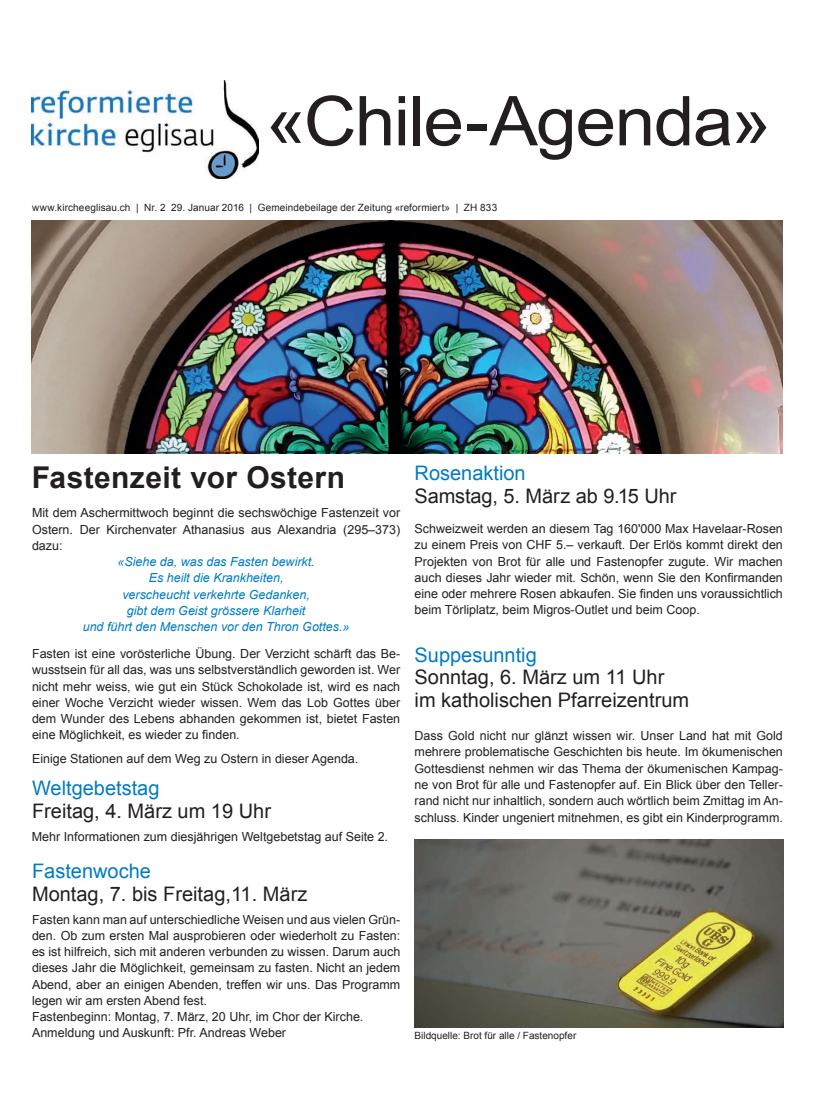
<style>
.page{position:relative;width:815px;height:1106px;background:#fff}
.page>*{position:absolute;margin:0;border:0;box-sizing:border-box;transform-origin:0 0}
.t1{font:68.75px "Arial";letter-spacing:-.02em;color:#231f20;scale:1.06 1}
.t2{font:700 30px "Arial";letter-spacing:.015em;color:#231f20}
.t3{font:20px/22.5px "Arial";color:#231f20}
.t4{font:20px "Arial";color:#007cc2}
.t5{font:12.5px/16.2px "Arial";color:#231f20;text-align:justify}
.t6{font:italic 12.5px/16.2px "Arial";color:#007cc2;text-align:center}
.t7{font:10px "Arial";letter-spacing:.01em;color:#231f20}
</style>
<div class="page">
<img style="left:32px;top:80px;width:226px;height:98px">
<img style="left:415px;top:839px;width:368px;height:188px">
<img style="left:32px;top:220px;width:751px;height:234px">
<h1 class="t1" style="left:266px;top:74px;width:479px">«Chile-Agenda»</h1>
<p class="t7" style="left:32px;top:200px;width:467px">www.kircheeglisau.ch | Nr. 2 29. Januar 2016 | Gemeindebeilage der Zeitung «reformiert» | ZH 833</p>
<h2 class="t2" style="left:32px;top:456px;width:315px">Fastenzeit vor Ostern</h2>
<p class="t5" style="left:32px;top:505px;width:370px">Mit dem Aschermittwoch beginnt die sechswöchige Fastenzeit vor Ostern. Der Kirchenvater Athanasius aus Alexandria (295–373) dazu:</p>
<p class="t6" style="left:83px;top:554px;width:268px">«Siehe da, was das Fasten bewirkt.<br>Es heilt die Krankheiten,<br>verscheucht verkehrte Gedanken,<br>gibt dem Geist grössere Klarheit<br>und führt den Menschen vor den Thron Gottes.»</p>
<p class="t5" style="left:32px;top:645px;width:370px">Fasten ist eine vorösterliche Übung. Der Verzicht schärft das Be&shy;wusstsein für all das, was uns selbstverständlich geworden ist. Wer nicht mehr weiss, wie gut ein Stück Schokolade ist, wird es nach einer Woche Verzicht wieder wissen. Wem das Lob Gottes über dem Wunder des Lebens abhanden gekommen ist, bietet Fasten eine Möglichkeit, es wieder zu finden.</p>
<p class="t5" style="left:32px;top:750px;width:328px">Einige Stationen auf dem Weg zu Ostern in dieser Agenda.</p>
<h3 class="t4" style="left:32px;top:774px;width:129px">Weltgebetstag</h3>
<h3 class="t3" style="left:32px;top:799px;width:240px">Freitag, 4. März um 19 Uhr</h3>
<p class="t5" style="left:32px;top:828px;width:358px">Mehr Informationen zum diesjährigen Weltgebetstag auf Seite 2.</p>
<h3 class="t4" style="left:32px;top:857px;width:120px">Fastenwoche</h3>
<h3 class="t3" style="left:32px;top:882px;width:277px">Montag, 7. bis Freitag,11. März</h3>
<p class="t5" style="left:32px;top:911px;width:370px;text-align:left">Fasten kann man auf unterschiedliche Weisen und aus vielen Grün&shy;den. Ob zum ersten Mal ausprobieren oder wiederholt zu Fasten: es ist hilfreich, sich mit anderen verbunden zu wissen. Darum auch dieses Jahr die Möglichkeit, gemeinsam zu fasten. Nicht an jedem Abend, aber an einigen Abenden, treffen wir uns. Das Programm legen wir am ersten Abend fest.<br>Fastenbeginn: Montag, 7. März, 20 Uhr, im Chor der Kirche.<br>Anmeldung und Auskunft: Pfr. Andreas Weber</p>
<h3 class="t4" style="left:415px;top:459px;width:113px">Rosenaktion</h3>
<h3 class="t3" style="left:415px;top:484px;width:263px">Samstag, 5. März ab 9.15 Uhr</h3>
<p class="t5" style="left:415px;top:520px;width:370px">Schweizweit werden an diesem Tag 160'000 Max Havelaar-Rosen zu einem Preis von CHF 5.– verkauft. Der Erlös kommt direkt den Projekten von Brot für alle und Fastenopfer zugute. Wir machen auch dieses Jahr wieder mit. Schön, wenn Sie den Konfirmanden eine oder mehrere Rosen abkaufen. Sie finden uns voraussichtlich beim Törliplatz, beim Migros-Outlet und beim Coop.</p>
<h3 class="t4" style="left:415px;top:641px;width:124px">Suppesunntig</h3>
<h3 class="t3" style="left:415px;top:666px;width:276px">Sonntag, 6. März um 11 Uhr im katholischen Pfarreizentrum</h3>
<p class="t5" style="left:415px;top:727px;width:370px">Dass Gold nicht nur glänzt wissen wir. Unser Land hat mit Gold mehrere problematische Geschichten bis heute. Im ökumenischen Gottesdienst nehmen wir das Thema der ökumenischen Kampag&shy;ne von Brot für alle und Fastenopfer auf. Ein Blick über den Teller&shy;rand nicht nur inhaltlich, sondern auch wörtlich beim Zmittag im An&shy;schluss. Kinder ungeniert mitnehmen, es gibt ein Kinderprogramm.</p>
<p class="t7" style="left:415px;top:1028px;width:163px">Bildquelle: Brot für alle / Fastenopfer</p>
</div>
